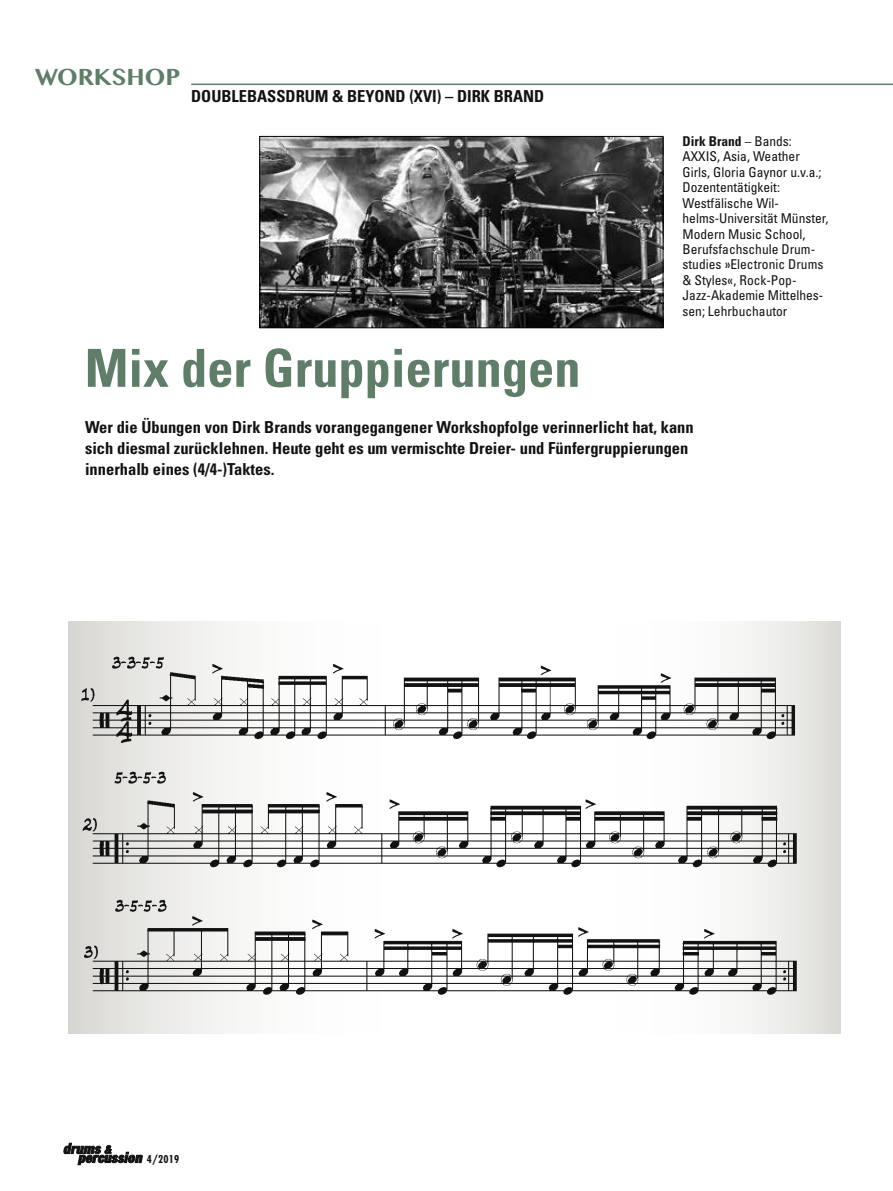
<style>
.page{position:relative;width:893px;height:1191px;background:#fff}
.page>*{position:absolute;margin:0;border:0;box-sizing:border-box;transform-origin:0 0}
.t1{font:700 condensed 52.5px "Univers LT Std";color:#5f7d69}
.t2{font:700 33px "Sinhala MN";color:#5f7d69}
.t3{font:700 condensed 16.5px/21px "Univers LT Std";color:#121212}
.t4{font:condensed 13.5px/15.5px "Univers LT Std";color:#121212}
.t5{font:700 condensed 10.5px "Futura Std";color:#121212}
.s1{font-weight:700}
</style>
<div class="page">
<svg style="left:63px;top:1143px;width:80px;height:22px"></svg>
<img style="left:261px;top:138px;width:400px;height:188px">
<div style="left:259px;top:136px;width:404px;height:192px;border:1px solid #070006"></div>
<hr style="left:191px;top:84px;width:702px;height:1px;background:#5f7d69">
<svg style="left:69px;top:621px;width:771px;height:412px"></svg>
<img style="left:74px;top:631px;width:762px;height:392px">
<h2 class="t2" style="left:35px;top:62px;width:147px">WORKSHOP</h2>
<p class="t3" style="left:191px;top:86px;width:354px">DOUBLEBASSDRUM &amp; BEYOND (XVI) – DIRK BRAND</p>
<p class="t4" style="left:682px;top:133px;width:147px"><span class="s1">Dirk Brand</span> – Bands:<br>AXXIS, Asia, Weather<br>Girls, Gloria Gaynor u.v.a.;<br>Dozententätigkeit:<br>Westfälische Wil&shy;helms-Universität Münster,<br>Modern Music School,<br>Berufsfachschule Drum&shy;studies »Electronic Drums &amp; Styles«, Rock-Pop-<br>Jazz-Akademie Mittelhes&shy;sen; Lehrbuchautor</p>
<h1 class="t1" style="left:85px;top:336px;width:497px">Mix der Gruppierungen</h1>
<p class="t3" style="left:85px;top:416px;width:610px">Wer die Übungen von Dirk Brands vorangegangener Workshopfolge verinnerlicht hat, kann sich diesmal zurücklehnen. Heute geht es um vermischte Dreier- und Fünfergruppierungen innerhalb eines (4/4-)Taktes.</p>
<p class="t5" style="left:147px;top:1152px;width:34px">4/2019</p>
</div>
